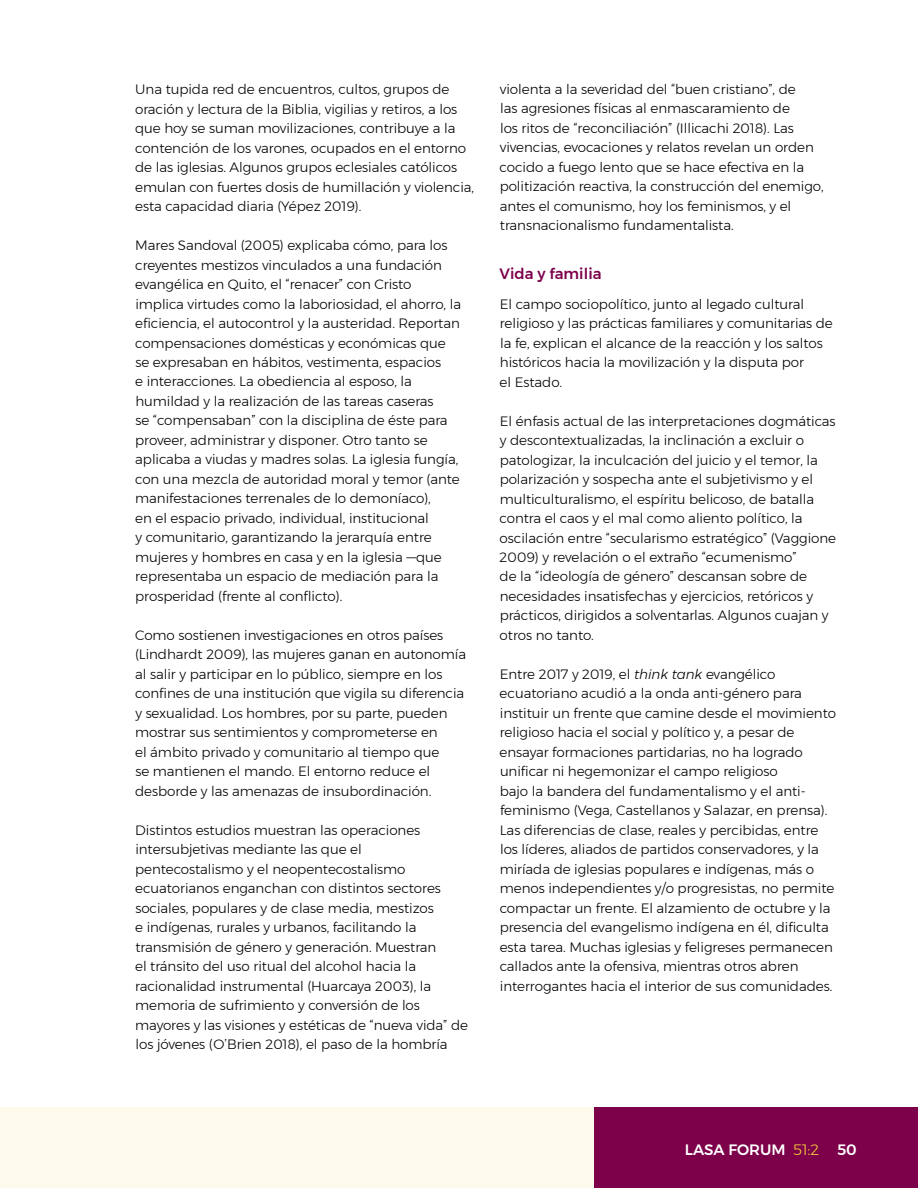
<style>
.page{position:relative;width:918px;height:1188px;background:#fff}
.page>*{position:absolute;margin:0;border:0;box-sizing:border-box;transform-origin:0 0}
.t1{font:500 15px "Montserrat";color:#fff}
.t2{font:500 15px "Montserrat";letter-spacing:.005em;color:#7d004a}
.t3{font:300 13.5px/19.5px "Montserrat";letter-spacing:-.005em;color:#000}
.s1{font-style:italic}
.s2{font-weight:300;color:#f7cd36}
</style>
<div class="page">
<div style="left:0;top:1107px;width:594px;height:81px;background:#fefaeb"></div>
<div style="left:594px;top:1107px;width:324px;height:81px;background:#7d004a"></div>
<p class="t3" style="left:135px;top:79px;width:341px">Una tupida red de encuentros, cultos, grupos de oración y lectura de la Biblia, vigilias y retiros, a los que hoy se suman movilizaciones, contribuye a la contención de los varones, ocupados en el entorno de las iglesias. Algunos grupos eclesiales católicos emulan con fuertes dosis de humillación y violencia, esta capacidad diaria (Yépez 2019).</p>
<p class="t3" style="left:135px;top:235px;width:328px">Mares Sandoval (2005) explicaba cómo, para los creyentes mestizos vinculados a una fundación evangélica en Quito, el “renacer” con Cristo implica virtudes como la laboriosidad, el ahorro, la eficiencia, el autocontrol y la austeridad. Reportan compensaciones domésticas y económicas que se expresaban en hábitos, vestimenta, espacios<br>e interacciones. La obediencia al esposo, la humildad y la realización de las tareas caseras<br>se “compensaban” con la disciplina de éste para proveer, administrar y disponer. Otro tanto se aplicaba a viudas y madres solas. La iglesia fungía, con una mezcla de autoridad moral y temor (ante manifestaciones terrenales de lo demoníaco),<br>en el espacio privado, individual, institucional<br>y comunitario, garantizando la jerarquía entre mujeres y hombres en casa y en la iglesia —que representaba un espacio de mediación para la prosperidad (frente al conflicto).</p>
<p class="t3" style="left:135px;top:625px;width:333px">Como sostienen investigaciones en otros países (Lindhardt 2009), las mujeres ganan en autonomía al salir y participar en lo público, siempre en los confines de una institución que vigila su diferencia y sexualidad. Los hombres, por su parte, pueden mostrar sus sentimientos y comprometerse en<br>el ámbito privado y comunitario al tiempo que<br>se mantienen el mando. El entorno reduce el desborde y las amenazas de insubordinación.</p>
<p class="t3" style="left:135px;top:820px;width:334px">Distintos estudios muestran las operaciones intersubjetivas mediante las que el pentecostalismo y el neopentecostalismo ecuatorianos enganchan con distintos sectores sociales, populares y de clase media, mestizos<br>e indígenas, rurales y urbanos, facilitando la transmisión de género y generación. Muestran<br>el tránsito del uso ritual del alcohol hacia la racionalidad instrumental (Huarcaya 2003), la memoria de sufrimiento y conversión de los mayores y las visiones y estéticas de “nueva vida” de los jóvenes (O’Brien 2018), el paso de la hombría</p>
<p class="t3" style="left:500px;top:79px;width:326px">violenta a la severidad del “buen cristiano”, de<br>las agresiones físicas al enmascaramiento de<br>los ritos de “reconciliación” (Illicachi 2018). Las vivencias, evocaciones y relatos revelan un orden cocido a fuego lento que se hace efectiva en la politización reactiva, la construcción del enemigo, antes el comunismo, hoy los feminismos, y el transnacionalismo fundamentalista.</p>
<p class="t2" style="left:500px;top:262px;width:104px">Vida y familia</p>
<p class="t3" style="left:500px;top:294px;width:335px">El campo sociopolítico, junto al legado cultural religioso y las prácticas familiares y comunitarias de la fe, explican el alcance de la reacción y los saltos históricos hacia la movilización y la disputa por<br>el Estado.</p>
<p class="t3" style="left:500px;top:411px;width:338px">El énfasis actual de las interpretaciones dogmáticas y descontextualizadas, la inclinación a excluir o patologizar, la inculcación del juicio y el temor, la polarización y sospecha ante el subjetivismo y el multiculturalismo, el espíritu belicoso, de batalla contra el caos y el mal como aliento político, la oscilación entre “secularismo estratégico” (Vaggione 2009) y revelación o el extraño “ecumenismo”<br>de la “ideología de género” descansan sobre de necesidades insatisfechas y ejercicios, retóricos y prácticos, dirigidos a solventarlas. Algunos cuajan y otros no tanto.</p>
<p class="t3" style="left:500px;top:664px;width:338px">Entre 2017 y 2019, el <span class="s1">think tank</span> evangélico ecuatoriano acudió a la onda anti-género para instituir un frente que camine desde el movimiento religioso hacia el social y político y, a pesar de ensayar formaciones partidarias, no ha logrado unificar ni hegemonizar el campo religioso<br>bajo la bandera del fundamentalismo y el anti&shy;feminismo (Vega, Castellanos y Salazar, en prensa).<br>Las diferencias de clase, reales y percibidas, entre los líderes, aliados de partidos conservadores, y la miríada de iglesias populares e indígenas, más o menos independientes y/o progresistas, no permite compactar un frente. El alzamiento de octubre y la presencia del evangelismo indígena en él, dificulta esta tarea. Muchas iglesias y feligreses permanecen callados ante la ofensiva, mientras otros abren interrogantes hacia el interior de sus comunidades.</p>
<p class="t1" style="left:685px;top:1138px;width:174px">LASA FORUM <span class="s2">51:2</span> 50</p>
</div>
